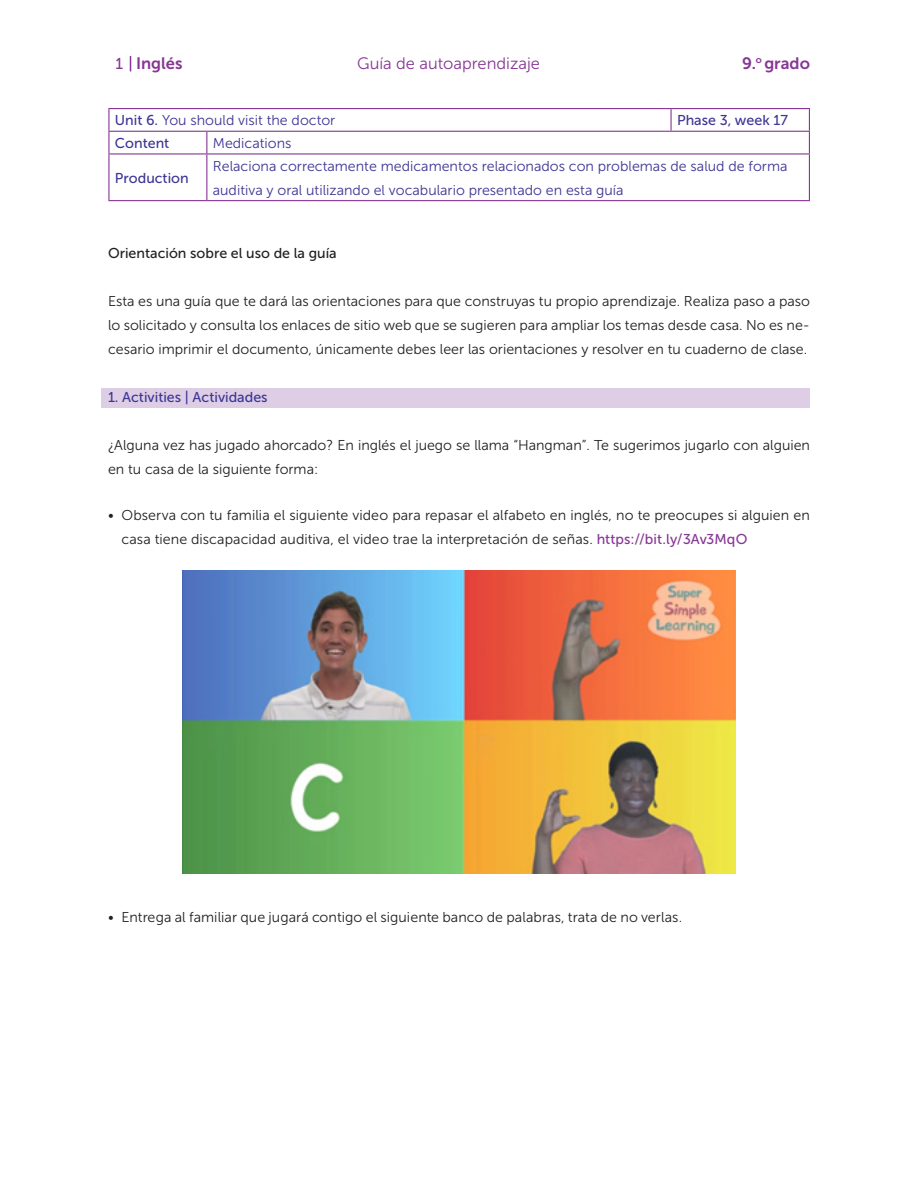
<style>
.page{position:relative;width:918px;height:1188px;background:#fff}
.page>*{position:absolute;margin:0;border:0;box-sizing:border-box;transform-origin:0 0}
.t1{font:16.5px "Museo Sans 300";color:#873795}
.t2{font:16.5px "Museo Sans 700";color:#873795}
.TEXTO_CONTENIDO{font:14.25px/24px "Museo Sans 300";color:#231f20;text-align:justify}
.VIÑETAS_BULLETS{font:14.25px/24px "Museo Sans 300";letter-spacing:.005em;color:#231f20}
.TEXTO_CONTENIDO-2{font:14.25px/24px "Museo Sans 300";color:#3e3595}
.TEXT_COLOR_BOLD{font:14.25px "Museo Sans 500";color:#3e3595}
.TEXT_COLOR_BOLD-2{font:14.25px "Museo Sans 300";color:#3e3595}
.TEXTO_BOLD{font:14.25px "Museo Sans 500";color:#231f20}
.TEXT_COLOR_DOCUMENT{font:14.25px "Museo Sans 300";color:#3e3595}
.s1{font-family:"Museo Sans 500";font-size:15.75px}
.s2{font-family:"Museo Sans 500"}
.s3{font-family:"Museo Sans 500";color:#873795}
</style>
<div class="page">
<svg style="left:130px;top:56px;width:1px;height:15px"></svg>
<div style="left:102px;top:388px;width:708px;height:20px;background:#ddcee5"></div>
<hr style="left:108px;top:108px;width:99px;height:1px;background:#873795">
<hr style="left:108px;top:109px;width:2px;height:22px;background:#873795">
<hr style="left:207px;top:108px;width:464px;height:1px;background:#873795">
<hr style="left:671px;top:108px;width:139px;height:1px;background:#873795">
<hr style="left:670px;top:109px;width:2px;height:22px;background:#873795">
<hr style="left:108px;top:131px;width:99px;height:1px;background:#873795">
<hr style="left:108px;top:132px;width:2px;height:21px;background:#873795">
<hr style="left:207px;top:131px;width:464px;height:1px;background:#873795">
<svg style="left:206px;top:132px;width:1px;height:21px"></svg>
<hr style="left:671px;top:131px;width:139px;height:1px;background:#873795">
<svg style="left:809px;top:109px;width:1px;height:44px"></svg>
<hr style="left:108px;top:153px;width:99px;height:1px;background:#873795">
<hr style="left:108px;top:154px;width:2px;height:46px;background:#873795">
<hr style="left:207px;top:153px;width:464px;height:1px;background:#873795">
<hr style="left:206px;top:154px;width:1px;height:46px;background:#873795">
<hr style="left:671px;top:153px;width:139px;height:1px;background:#873795">
<hr style="left:809px;top:154px;width:1px;height:46px;background:#873795">
<hr style="left:108px;top:200px;width:99px;height:1px;background:#873795">
<hr style="left:207px;top:200px;width:464px;height:1px;background:#873795">
<hr style="left:671px;top:200px;width:139px;height:1px;background:#873795">
<img style="left:183px;top:571px;width:553px;height:302px">
<p class="t2" style="left:115px;top:54px;width:69px"><span class="s1">1</span> Inglés</p>
<p class="t1" style="left:357px;top:54px;width:184px">Guía de autoaprendizaje</p>
<p class="t2" style="left:742px;top:54px;width:69px">9.<sup>o</sup> grado</p>
<p class="TEXT_COLOR_BOLD-2" style="left:115px;top:113px;width:222px"><span class="s2">Unit 6.</span> You should visit the doctor</p>
<p class="TEXT_COLOR_BOLD" style="left:677px;top:113px;width:113px">Phase 3, week 17</p>
<p class="TEXT_COLOR_BOLD" style="left:115px;top:135px;width:56px">Content</p>
<p class="TEXT_COLOR_DOCUMENT" style="left:213px;top:135px;width:80px">Medications</p>
<p class="TEXT_COLOR_BOLD" style="left:115px;top:170px;width:75px">Production</p>
<p class="TEXTO_CONTENIDO-2" style="left:213px;top:154px;width:576px">Relaciona correctamente medicamentos relacionados con problemas de salud de forma auditiva y oral utilizando el vocabulario presentado en esta guía</p>
<p class="TEXTO_BOLD" style="left:108px;top:245px;width:230px">Orientación sobre el uso de la guía</p>
<p class="TEXTO_CONTENIDO" style="left:108px;top:289px;width:704px">Esta es una guía que te dará las orientaciones para que construyas tu propio aprendizaje. Realiza paso a paso lo solicitado y consulta los enlaces de sitio web que se sugieren para ampliar los temas desde casa. No es ne&shy;cesario imprimir el documento, únicamente debes leer las orientaciones y resolver en tu cuaderno de clase.</p>
<p class="TEXT_COLOR_BOLD" style="left:108px;top:389px;width:161px">1. Activities | Actividades</p>
<p class="TEXTO_CONTENIDO" style="left:108px;top:433px;width:704px">¿Alguna vez has jugado ahorcado? En inglés el juego se llama “Hangman”. Te sugerimos jugarlo con alguien en tu casa de la siguiente forma:</p>
<p class="VIÑETAS_BULLETS" style="left:122px;top:503px;width:690px;text-indent:-14px">• Observa con tu familia el siguiente video para repasar el alfabeto en inglés, no te preocupes si alguien en casa tiene discapacidad auditiva, el video trae la interpretación de señas. <span class="s3">https://bit.ly/3Av3MqO</span></p>
<p class="VIÑETAS_BULLETS" style="left:108px;top:905px;width:576px">• Entrega al familiar que jugará contigo el siguiente banco de palabras, trata de no verlas.</p>
</div>
